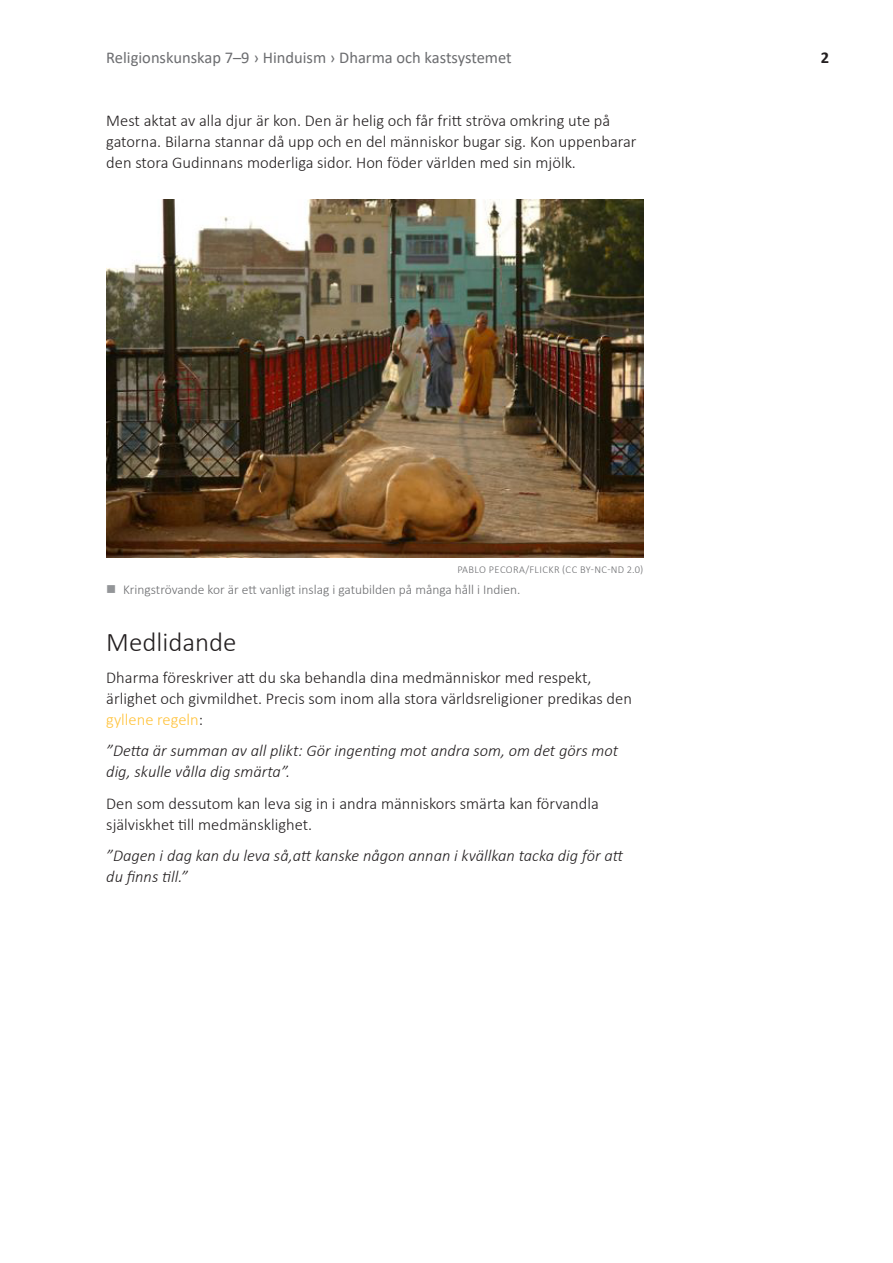
<style>
.page{position:relative;width:893px;height:1263px;background:#fff}
.page>*{position:absolute;margin:0;border:0;box-sizing:border-box;transform-origin:0 0}
.U4{font:300 27px "Calibri";color:#231f20}
.GT{font:300 16.5px/21px "Calibri";color:#231f20}
.GT-2{font:italic 300 16.5px/21px "Calibri";color:#231f20}
.t1{font:16.5px "Calibri";color:#6c6d70}
.t2{font:700 16.5px "Calibri";color:#231f20}
.t3{font:300 13.5px "Calibri";color:#6c6d70}
.Quellennachweis{font:300 10.5px "Calibri";letter-spacing:.04em;color:#6c6d70}
.s1{color:#ffc33c}
</style>
<div class="page">
<img style="left:106px;top:200px;width:537px;height:357px">
<p class="t1" style="left:106px;top:46px;width:407px">Religionskunskap 7–9 › Hinduism › Dharma och kastsystemet</p>
<p class="t2" style="left:821px;top:46px;width:10px">2</p>
<p class="GT" style="left:106px;top:110px;width:532px">Mest aktat av alla djur är kon. Den är helig och får fritt ströva omkring ute på gatorna. Bilarna stannar då upp och en del människor bugar sig. Kon uppenbarar den stora Gudinnans moderliga sidor. Hon föder världen med sin mjölk.</p>
<p class="Quellennachweis" style="left:457px;top:563px;width:187px">PABLO PECORA/FLICKR (CC BY-NC-ND 2.0)</p>
<p class="t3" style="left:123px;top:581px;width:399px">Kringströvande kor är ett vanligt inslag i gatubilden på många håll i Indien.</p>
<p class="U4" style="left:106px;top:625px;width:132px">Medlidande</p>
<p class="GT" style="left:106px;top:666px;width:527px">Dharma föreskriver att du ska behandla dina medmänniskor med respekt, ärlighet och givmildhet. Precis som inom alla stora världsreligioner predikas den <span class="s1">gyllene regeln</span>:</p>
<p class="GT-2" style="left:106px;top:740px;width:513px">”Detta är summan av all plikt: Gör ingenting mot andra som, om det görs mot dig, skulle vålla dig smärta”.</p>
<p class="GT" style="left:106px;top:792px;width:494px">Den som dessutom kan leva sig in i andra människors smärta kan förvandla själviskhet till medmänsklighet.</p>
<p class="GT-2" style="left:106px;top:845px;width:518px">”Dagen i dag kan du leva så,att kanske någon annan i kvällkan tacka dig för att du finns till.”</p>
</div>
